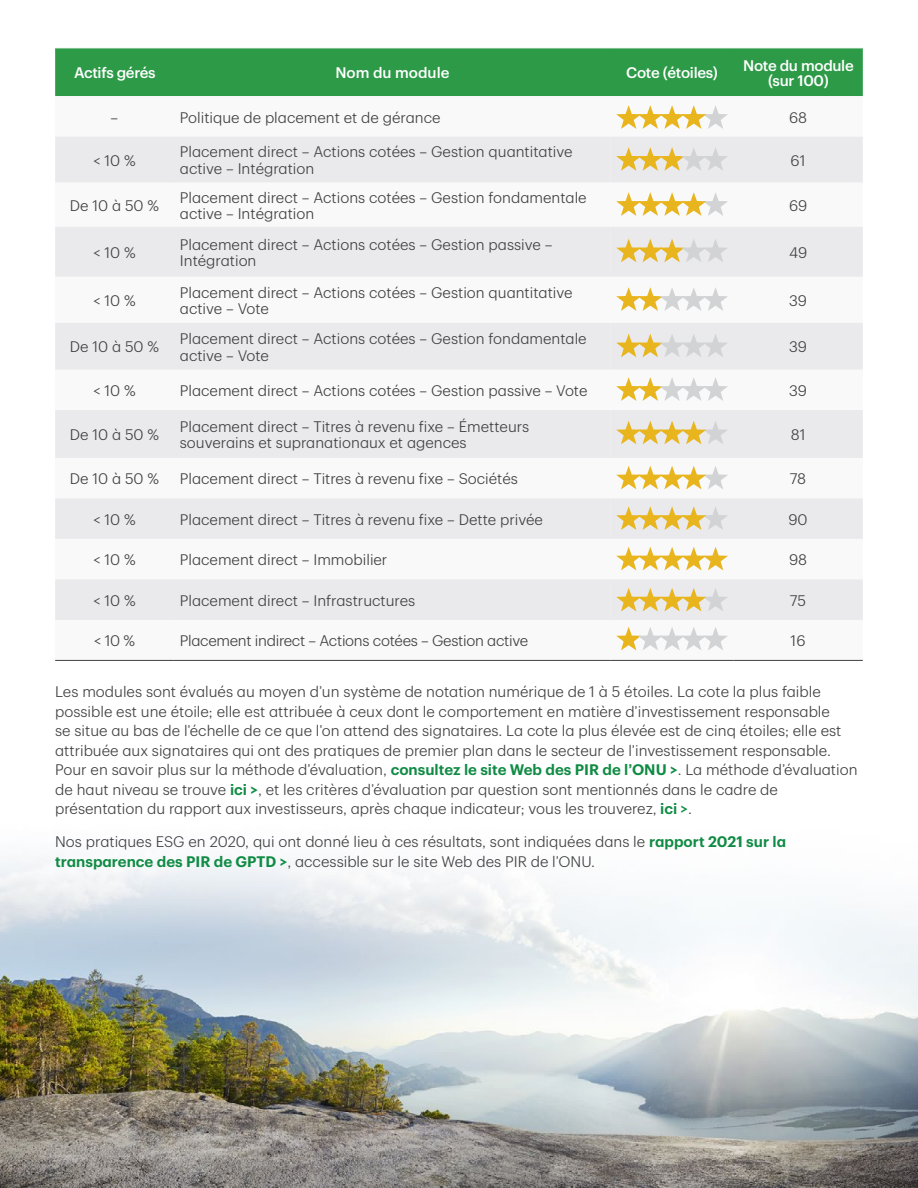
<style>
.page{position:relative;width:918px;height:1188px;background:#fff}
.page>*{position:absolute;margin:0;border:0;box-sizing:border-box;transform-origin:0 0}
.Body_copy_1_-_10_13{font:300 15px/19.5px "TD Graphik";color:#414042}
.Tables_-_rows_text{font:300 15px/16.5px "TD Graphik";color:#414042}
.Tables_-_rows_text-2{font:300 15px "TD Graphik";letter-spacing:-.02em;color:#414042}
._2020_table_-_header{font:500 15px "TD Graphik";letter-spacing:-.02em;color:#fff}
._2020_table_-_header-2{font:500 15px "TD Graphik";color:#fff}
.s1{font-weight:600;color:#108b44}
.s2{font-weight:500;color:#108b44}
</style>
<div class="page">
<img style="left:0;top:860px;width:918px;height:328px">
<div style="left:55px;top:49px;width:808px;height:47px;background:#2d9a47"></div>
<svg style="left:55px;top:137px;width:808px;height:483px;fill:#eaeaec"></svg>
<svg style="left:174px;top:137px;width:436px;height:483px;fill:#eaeaec"></svg>
<hr style="left:55px;top:660px;width:119px;height:1px;background:#414042">
<hr style="left:174px;top:660px;width:436px;height:1px;background:#414042">
<hr style="left:610px;top:660px;width:123px;height:1px;background:#414042">
<hr style="left:733px;top:660px;width:130px;height:1px;background:#414042">
<svg style="left:616px;top:105px;width:112px;height:24px"></svg>
<svg style="left:616px;top:147px;width:112px;height:24px;background:#e5dab9"></svg>
<svg style="left:616px;top:192px;width:112px;height:24px"></svg>
<svg style="left:616px;top:239px;width:112px;height:23px;background:#e5d9b7"></svg>
<svg style="left:616px;top:287px;width:112px;height:24px"></svg>
<svg style="left:616px;top:334px;width:112px;height:23px;background:#e3dcc5"></svg>
<svg style="left:616px;top:377px;width:112px;height:24px"></svg>
<svg style="left:616px;top:421px;width:112px;height:23px;background:#e7d7a9"></svg>
<svg style="left:616px;top:466px;width:112px;height:23px"></svg>
<svg style="left:616px;top:506px;width:112px;height:24px;background:#e7d8ab"></svg>
<svg style="left:616px;top:547px;width:112px;height:23px"></svg>
<svg style="left:616px;top:588px;width:112px;height:24px;background:#e7d8ac"></svg>
<svg style="left:616px;top:627px;width:112px;height:23px"></svg>
<p class="_2020_table_-_header" style="left:74px;top:61px;width:83px">Actifs gérés</p>
<p class="_2020_table_-_header-2" style="left:335px;top:61px;width:116px">Nom du module</p>
<p class="_2020_table_-_header" style="left:626px;top:61px;width:93px">Cote (étoiles)</p>
<p class="_2020_table_-_header" style="left:743px;top:54px;width:112px">Note du module</p>
<p class="_2020_table_-_header" style="left:768px;top:69px;width:62px">(sur 100)</p>
<p class="Tables_-_rows_text" style="left:111px;top:108px;width:9px">–</p>
<p class="Tables_-_rows_text" style="left:180px;top:108px;width:262px">Politique de placement et de gérance</p>
<p class="Tables_-_rows_text" style="left:789px;top:108px;width:19px">68</p>
<p class="Tables_-_rows_text" style="left:93px;top:151px;width:44px">&lt; 10 %</p>
<p class="Tables_-_rows_text" style="left:180px;top:143px;width:394px">Placement direct – Actions cotées – Gestion quantitative active – Intégration</p>
<p class="Tables_-_rows_text" style="left:791px;top:151px;width:16px">61</p>
<p class="Tables_-_rows_text" style="left:70px;top:196px;width:91px">De 10 à 50 %</p>
<p class="Tables_-_rows_text" style="left:180px;top:188px;width:408px">Placement direct – Actions cotées – Gestion fondamentale active – Intégration</p>
<p class="Tables_-_rows_text" style="left:789px;top:196px;width:20px">69</p>
<p class="Tables_-_rows_text" style="left:93px;top:243px;width:44px">&lt; 10 %</p>
<p class="Tables_-_rows_text" style="left:180px;top:235px;width:374px">Placement direct – Actions cotées – Gestion passive –<br>Intégration</p>
<p class="Tables_-_rows_text" style="left:789px;top:243px;width:20px">49</p>
<p class="Tables_-_rows_text" style="left:93px;top:291px;width:44px">&lt; 10 %</p>
<p class="Tables_-_rows_text" style="left:180px;top:283px;width:394px">Placement direct – Actions cotées – Gestion quantitative active – Vote</p>
<p class="Tables_-_rows_text" style="left:789px;top:291px;width:19px">39</p>
<p class="Tables_-_rows_text" style="left:70px;top:337px;width:91px">De 10 à 50 %</p>
<p class="Tables_-_rows_text" style="left:180px;top:329px;width:408px">Placement direct – Actions cotées – Gestion fondamentale active – Vote</p>
<p class="Tables_-_rows_text" style="left:789px;top:337px;width:19px">39</p>
<p class="Tables_-_rows_text" style="left:93px;top:381px;width:44px">&lt; 10 %</p>
<p class="Tables_-_rows_text" style="left:180px;top:381px;width:409px">Placement direct – Actions cotées – Gestion passive – Vote</p>
<p class="Tables_-_rows_text" style="left:789px;top:381px;width:19px">39</p>
<p class="Tables_-_rows_text" style="left:70px;top:425px;width:91px">De 10 à 50 %</p>
<p class="Tables_-_rows_text" style="left:180px;top:417px;width:351px">Placement direct – Titres à revenu fixe – Émetteurs souverains et supranationaux et agences</p>
<p class="Tables_-_rows_text" style="left:791px;top:425px;width:16px">81</p>
<p class="Tables_-_rows_text" style="left:70px;top:469px;width:91px">De 10 à 50 %</p>
<p class="Tables_-_rows_text" style="left:180px;top:469px;width:340px">Placement direct – Titres à revenu fixe – Sociétés</p>
<p class="Tables_-_rows_text" style="left:790px;top:469px;width:18px">78</p>
<p class="Tables_-_rows_text" style="left:93px;top:510px;width:44px">&lt; 10 %</p>
<p class="Tables_-_rows_text" style="left:180px;top:510px;width:365px">Placement direct – Titres à revenu fixe – Dette privée</p>
<p class="Tables_-_rows_text" style="left:788px;top:510px;width:21px">90</p>
<p class="Tables_-_rows_text" style="left:93px;top:550px;width:44px">&lt; 10 %</p>
<p class="Tables_-_rows_text" style="left:180px;top:550px;width:209px">Placement direct – Immobilier</p>
<p class="Tables_-_rows_text" style="left:789px;top:550px;width:19px">98</p>
<p class="Tables_-_rows_text" style="left:93px;top:591px;width:44px">&lt; 10 %</p>
<p class="Tables_-_rows_text" style="left:180px;top:591px;width:237px">Placement direct – Infrastructures</p>
<p class="Tables_-_rows_text" style="left:790px;top:591px;width:18px">75</p>
<p class="Tables_-_rows_text" style="left:94px;top:631px;width:43px">&lt; 10 %</p>
<p class="Tables_-_rows_text-2" style="left:180px;top:630px;width:350px">Placement indirect – Actions cotées – Gestion active</p>
<p class="Tables_-_rows_text" style="left:791px;top:631px;width:16px">16</p>
<p class="Body_copy_1_-_10_13" style="left:55px;top:681px;width:804px">Les modules sont évalués au moyen d’un système de notation numérique de 1 à 5 étoiles. La cote la plus faible possible est une étoile; elle est attribuée à ceux dont le comportement en matière d’investissement responsable<br>se situe au bas de l’échelle de ce que l’on attend des signataires. La cote la plus élevée est de cinq étoiles; elle est attribuée aux signataires qui ont des pratiques de premier plan dans le secteur de l’investissement responsable.<br>Pour en savoir plus sur la méthode d’évaluation, <span class="s1">consultez le site Web des PIR de l’ONU &gt;</span>. La méthode d’évaluation de haut niveau se trouve <span class="s1">ici &gt;</span>, et les critères d’évaluation par question sont mentionnés dans le cadre de présentation du rapport aux investisseurs, après chaque indicateur; vous les trouverez, <span class="s1">ici</span> <span class="s2">&gt;</span>.</p>
<p class="Body_copy_1_-_10_13" style="left:55px;top:831px;width:732px">Nos pratiques ESG en 2020, qui ont donné lieu à ces résultats, sont indiquées dans le <span class="s1">rapport 2021 sur la transparence des PIR de GPTD &gt;</span>, accessible sur le site Web des PIR de l’ONU.</p>
</div>
